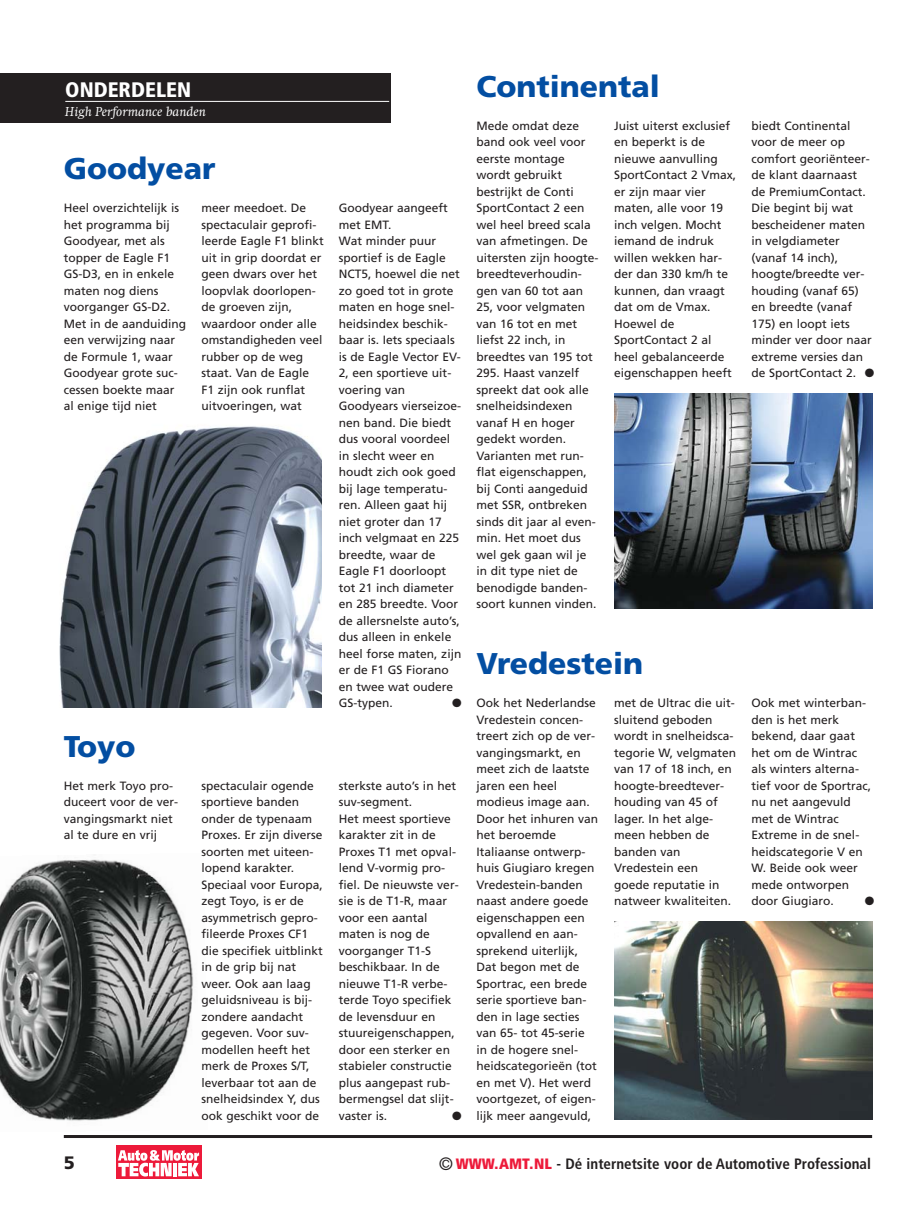
<style>
.page{position:relative;width:914px;height:1212px;background:#fff}
.page>*{position:absolute;margin:0;border:0;box-sizing:border-box;transform-origin:0 0}
.t1{font:900 30px "Frutiger";color:#034ea2}
.t2{font:900 condensed 21px "Frutiger";color:#fff}
.t3{font:900 18px "Frutiger";color:#231f20}
.t4{font:700 condensed 15px "Frutiger";color:#231f20}
.t5{font:italic 13.5px "Swift";color:#fff}
.t6{font:12px/16.5px "Frutiger";color:#231f20}
.t7{font:12px "Zapf Dingbats";color:#231f20}
.s1{font-weight:400;font-size:18px}
.s2{font-weight:900;color:#ed1a3a}
</style>
<div class="page">
<img style="left:0;top:859px;width:194px;height:262px">
<img style="left:59px;top:426px;width:263px;height:281px">
<hr style="left:64px;top:1135px;width:808px;height:3px;background:#231f20">
<div style="left:0;top:73px;width:390px;height:49px;background:#231f20"></div>
<hr style="left:65px;top:101px;width:324px;height:1px;background:#fff">
<img style="left:614px;top:394px;width:258px;height:214px">
<img style="left:614px;top:922px;width:258px;height:198px">
<div style="left:116px;top:1146px;width:85px;height:33px;background:#ed1a3a"></div>
<svg style="left:118px;top:1150px;width:81px;height:27px"></svg>
<h2 class="t2" style="left:65px;top:81px;width:127px">ONDERDELEN</h2>
<p class="t5" style="left:65px;top:107px;width:142px">High Performance banden</p>
<h1 class="t1" style="left:64px;top:157px;width:153px">Goodyear</h1>
<p class="t6" style="left:64px;top:201px;width:124px">Heel overzichtelijk is het programma bij<br>Goodyear, met als topper de Eagle F1<br>GS-D3, en in enkele maten nog diens voorganger GS-D2.<br>Met in de aanduiding een verwijzing naar de Formule 1, waar<br>Goodyear grote suc&shy;cessen boekte maar al enige tijd niet</p>
<p class="t6" style="left:201px;top:201px;width:124px">meer meedoet. De spectaculair geprofi&shy;leerde Eagle F1 blinkt uit in grip doordat er geen dwars over het loopvlak doorlopen&shy;de groeven zijn, waardoor onder alle omstandigheden veel rubber op de weg staat. Van de Eagle<br>F1 zijn ook runflat uitvoeringen, wat</p>
<p class="t6" style="left:339px;top:201px;width:124px">Goodyear aangeeft met EMT.<br>Wat minder puur sportief is de Eagle<br>NCT5, hoewel die net zo goed tot in grote maten en hoge snel&shy;heidsindex beschik&shy;baar is. Iets speciaals is de Eagle Vector EV-<br>2, een sportieve uit&shy;voering van<br>Goodyears vierseizoe&shy;nen band. Die biedt dus vooral voordeel in slecht weer en houdt zich ook goed bij lage temperatu&shy;ren. Alleen gaat hij niet groter dan 17 inch velgmaat en 225 breedte, waar de<br>Eagle F1 doorloopt tot 21 inch diameter en 285 breedte. Voor de allersnelste auto’s, dus alleen in enkele heel forse maten, zijn er de F1 GS Fiorano en twee wat oudere<br>GS-typen.</p>
<p class="t7" style="left:452px;top:697px;width:11px">●</p>
<h1 class="t1" style="left:64px;top:734px;width:73px">Toyo</h1>
<p class="t6" style="left:64px;top:778px;width:116px">Het merk Toyo pro&shy;duceert voor de ver&shy;vangingsmarkt niet al te dure en vrij</p>
<p class="t6" style="left:201px;top:778px;width:123px">spectaculair ogende sportieve banden onder de typenaam<br>Proxes. Er zijn diverse soorten met uiteen&shy;lopend karakter.<br>Speciaal voor Europa, zegt Toyo, is er de asymmetrisch gepro&shy;fileerde Proxes CF1 die specifiek uitblinkt in de grip bij nat weer. Ook aan laag geluidsniveau is bij&shy;zondere aandacht gegeven. Voor suv&shy;modellen heeft het merk de Proxes S/T, leverbaar tot aan de snelheidsindex Y, dus ook geschikt voor de</p>
<p class="t6" style="left:339px;top:778px;width:121px">sterkste auto’s in het suv-segment.<br>Het meest sportieve karakter zit in de<br>Proxes T1 met opval&shy;lend V-vormig pro&shy;fiel. De nieuwste ver&shy;sie is de T1-R, maar voor een aantal maten is nog de voorganger T1-S beschikbaar. In de nieuwe T1-R verbe&shy;terde Toyo specifiek de levensduur en stuureigenschappen, door een sterker en stabieler constructie plus aangepast rub&shy;bermengsel dat slijt&shy;vaster is.</p>
<p class="t7" style="left:452px;top:1110px;width:11px">●</p>
<h1 class="t1" style="left:476px;top:74px;width:185px">Continental</h1>
<p class="t6" style="left:476px;top:118px;width:123px">Mede omdat deze band ook veel voor eerste montage wordt gebruikt bestrijkt de Conti<br>SportContact 2 een wel heel breed scala van afmetingen. De uitersten zijn hoogte&shy;breedteverhoudin&shy;gen van 60 tot aan<br>25, voor velgmaten van 16 tot en met liefst 22 inch, in breedtes van 195 tot<br>295. Haast vanzelf spreekt dat ook alle snelheidsindexen vanaf H en hoger gedekt worden.<br>Varianten met run&shy;flat eigenschappen, bij Conti aangeduid met SSR, ontbreken sinds dit jaar al even&shy;min. Het moet dus wel gek gaan wil je in dit type niet de benodigde banden&shy;soort kunnen vinden.</p>
<p class="t6" style="left:614px;top:118px;width:124px">Juist uiterst exclusief en beperkt is de nieuwe aanvulling<br>SportContact 2 Vmax, er zijn maar vier maten, alle voor 19 inch velgen. Mocht iemand de indruk willen wekken har&shy;der dan 330 km/h te kunnen, dan vraagt dat om de Vmax.<br>Hoewel de<br>SportContact 2 al heel gebalanceerde eigenschappen heeft</p>
<p class="t6" style="left:751px;top:118px;width:124px">biedt Continental voor de meer op comfort georiënteer&shy;de klant daarnaast<br>de PremiumContact.<br>Die begint bij wat bescheidener maten in velgdiameter (vanaf 14 inch), hoogte/breedte ver&shy;houding (vanaf 65) en breedte (vanaf<br>175) en loopt iets minder ver door naar extreme versies dan de SportContact 2. ●</p>
<h1 class="t1" style="left:476px;top:652px;width:168px">Vredestein</h1>
<p class="t6" style="left:476px;top:696px;width:123px">Ook het Nederlandse<br>Vredestein concen&shy;treert zich op de ver&shy;vangingsmarkt, en meet zich de laatste jaren een heel modieus image aan.<br>Door het inhuren van het beroemde<br>Italiaanse ontwerp&shy;huis Giugiaro kregen<br>Vredestein-banden naast andere goede eigenschappen een opvallend en aan&shy;sprekend uiterlijk,<br>Dat begon met de<br>Sportrac, een brede serie sportieve ban&shy;den in lage secties van 65- tot 45-serie in de hogere snel&shy;heidscategorieën (tot en met V). Het werd voortgezet, of eigen&shy;lijk meer aangevuld,</p>
<p class="t6" style="left:614px;top:696px;width:124px">met de Ultrac die uit&shy;sluitend geboden wordt in snelheidsca&shy;tegorie W, velgmaten van 17 of 18 inch, en hoogte-breedtever&shy;houding van 45 of lager. In het alge&shy;meen hebben de banden van<br>Vredestein een goede reputatie in natweer kwaliteiten.</p>
<p class="t6" style="left:751px;top:696px;width:121px">Ook met winterban&shy;den is het merk bekend, daar gaat het om de Wintrac als winters alterna&shy;tief voor de Sportrac, nu net aangevuld met de Wintrac<br>Extreme in de snel&shy;heidscategorie V en<br>W. Beide ook weer mede ontworpen door Giugiaro.</p>
<p class="t7" style="left:864px;top:895px;width:11px">●</p>
<h3 class="t3" style="left:64px;top:1156px;width:13px">5</h3>
<p class="t4" style="left:439px;top:1158px;width:434px"><span class="s1">©</span> <span class="s2">WWW.AMT.NL</span> - Dé internetsite voor de Automotive Professional</p>
</div>
